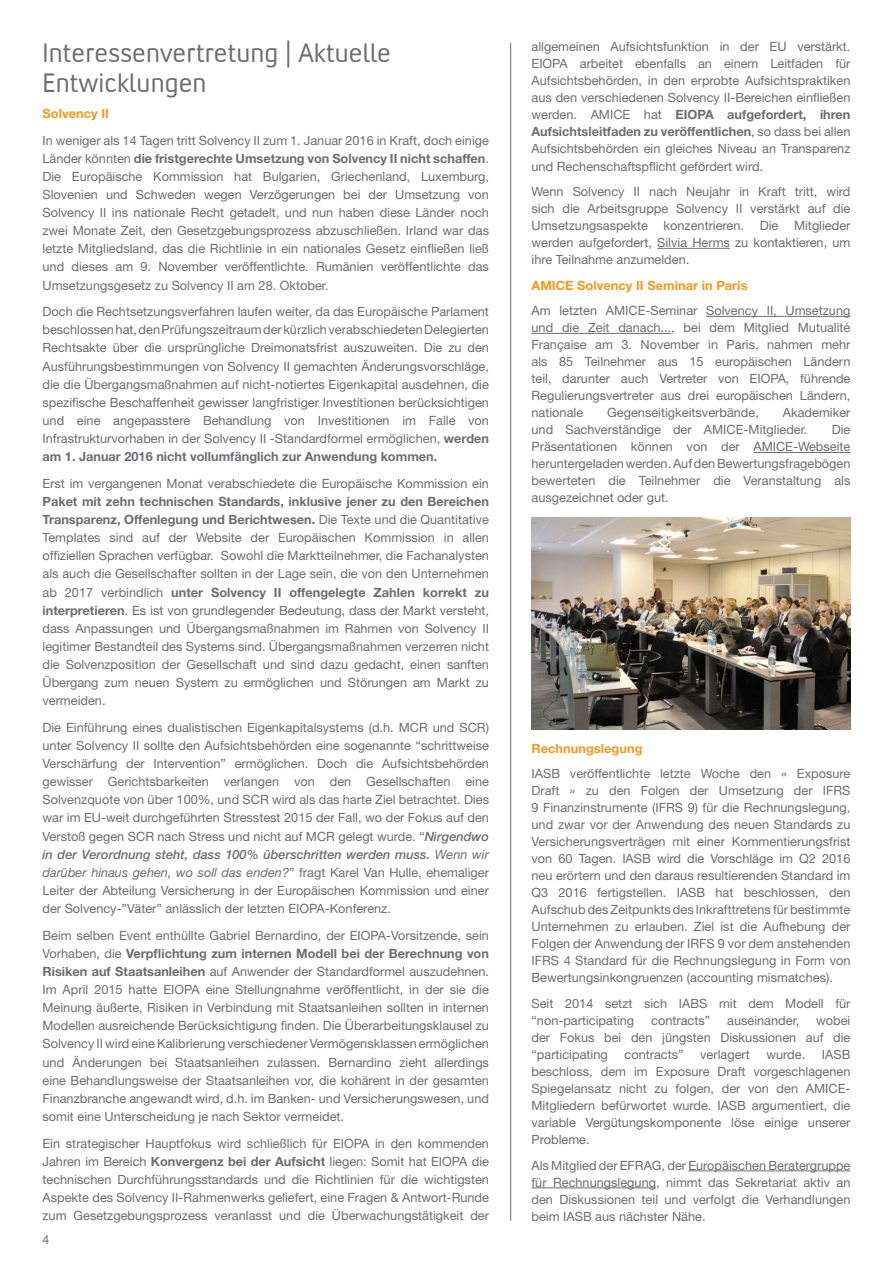
<style>
.page{position:relative;width:893px;height:1263px;background:#fff}
.page>*{position:absolute;margin:0;border:0;box-sizing:border-box;transform-origin:0 0}
.Amice_TITEL{font:27px/30.2px "Convection";letter-spacing:.005em;color:#6c6d70}
.Amice_body_copy{font:12.75px/18.1px "Helvetica Neue LT Std";color:#6c6d70;text-align:justify}
.Amice_ORANGE{font:700 12.75px "Helvetica Neue LT Std";letter-spacing:.005em;color:#f7971d}
.t1{font:12.75px "Convection";color:#6c6d70}
.s1{font-weight:700}
.s2{font-weight:500;font-style:italic}
.s3{font-style:italic}
</style>
<div class="page">
<hr style="left:657px;top:248px;width:73px;height:1px;background:#6c6d70">
<hr style="left:706px;top:316px;width:144px;height:1px;background:#6c6d70">
<hr style="left:531px;top:333px;width:140px;height:1px;background:#6c6d70">
<hr style="left:753px;top:452px;width:97px;height:1px;background:#6c6d70">
<hr style="left:688px;top:1170px;width:162px;height:1px;background:#6c6d70">
<hr style="left:531px;top:1187px;width:125px;height:1px;background:#6c6d70">
<hr style="left:510px;top:43px;width:1px;height:1177px;background:#6c6d70">
<img style="left:531px;top:517px;width:319px;height:212px">
<p class="Amice_TITEL" style="left:43px;top:37px;width:350px">Interessenvertretung | Aktuelle<br>Entwicklungen</p>
<p class="Amice_ORANGE" style="left:43px;top:106px;width:68px">Solvency II</p>
<p class="Amice_body_copy" style="left:43px;top:131px;width:448px">In weniger als 14 Tagen tritt Solvency II zum 1. Januar 2016 in Kraft, doch einige Länder könnten <span class="s1">die fristgerechte Umsetzung von Solvency II nicht schaffen</span>.<br>Die Europäische Kommission hat Bulgarien, Griechenland, Luxemburg, Slovenien und Schweden wegen Verzögerungen bei der Umsetzung von Solvency II ins nationale Recht getadelt, und nun haben diese Länder noch zwei Monate Zeit, den Gesetzgebungsprozess abzuschließen. Irland war das letzte Mitgliedsland, das die Richtlinie in ein nationales Gesetz einfließen ließ und dieses am 9. November veröffentlichte. Rumänien veröffentlichte das Umsetzungsgesetz zu Solvency II am 28. Oktober.</p>
<p class="Amice_body_copy" style="left:43px;top:302px;width:448px">Doch die Rechtsetzungsverfahren laufen weiter, da das Europäische Parlament beschlossen hat, den Prüfungszeitraum der kürzlich verabschiedeten Delegierten Rechtsakte über die ursprüngliche Dreimonatsfrist auszuweiten. Die zu den Ausführungsbestimmungen von Solvency II gemachten Änderungsvorschläge, die die Übergangsmaßnahmen auf nicht-notiertes Eigenkapital ausdehnen, die spezifische Beschaffenheit gewisser langfristiger Investitionen berücksichtigen und eine angepasstere Behandlung von Investitionen im Falle von Infrastrukturvorhaben in der Solvency II -Standardformel ermöglichen, <span class="s1">werden am 1. Januar 2016 nicht vollumfänglich zur Anwendung kommen.</span></p>
<p class="Amice_body_copy" style="left:43px;top:474px;width:448px">Erst im vergangenen Monat verabschiedete die Europäische Kommission ein <span class="s1">Paket mit zehn technischen Standards, inklusive jener zu den Bereichen Transparenz, Offenlegung und Berichtwesen.</span> Die Texte und die Quantitative Templates sind auf der Website der Europäischen Kommission in allen offiziellen Sprachen verfügbar. Sowohl die Marktteilnehmer, die Fachanalysten als auch die Gesellschafter sollten in der Lage sein, die von den Unternehmen ab 2017 verbindlich <span class="s1">unter Solvency II offengelegte Zahlen korrekt zu interpretieren</span>. Es ist von grundlegender Bedeutung, dass der Markt versteht, dass Anpassungen und Übergangsmaßnahmen im Rahmen von Solvency II legitimer Bestandteil des Systems sind. Übergangsmaßnahmen verzerren nicht die Solvenzposition der Gesellschaft und sind dazu gedacht, einen sanften Übergang zum neuen System zu ermöglichen und Störungen am Markt zu vermeiden.</p>
<p class="Amice_body_copy" style="left:43px;top:718px;width:448px">Die Einführung eines dualistischen Eigenkapitalsystems (d.h. MCR und SCR) unter Solvency II sollte den Aufsichtsbehörden eine sogenannte “schrittweise Verschärfung der Intervention” ermöglichen. Doch die Aufsichtsbehörden gewisser Gerichtsbarkeiten verlangen von den Gesellschaften eine Solvenzquote von über 100%, und SCR wird als das harte Ziel betrachtet. Dies war im EU-weit durchgeführten Stresstest 2015 der Fall, wo der Fokus auf den Verstoß gegen SCR nach Stress und nicht auf MCR gelegt wurde. “<span class="s2">Nirgendwo in der Verordnung steht, dass 100% überschritten werden muss.</span> <span class="s3">Wenn wir darüber hinaus gehen, wo soll das enden?</span>” fragt Karel Van Hulle, ehemaliger Leiter der Abteilung Versicherung in der Europäischen Kommission und einer der Solvency-”Väter” anlässlich der letzten EIOPA-Konferenz.</p>
<p class="Amice_body_copy" style="left:43px;top:926px;width:448px">Beim selben Event enthüllte Gabriel Bernardino, der EIOPA-Vorsitzende, sein Vorhaben, die <span class="s1">Verpflichtung zum internen Modell bei der Berechnung von Risiken auf Staatsanleihen</span> auf Anwender der Standardformel auszudehnen.<br>Im April 2015 hatte EIOPA eine Stellungnahme veröffentlicht, in der sie die Meinung äußerte, Risiken in Verbindung mit Staatsanleihen sollten in internen Modellen ausreichende Berücksichtigung finden. Die Überarbeitungsklausel zu Solvency II wird eine Kalibrierung verschiedener Vermögensklassen ermöglichen und Änderungen bei Staatsanleihen zulassen. Bernardino zieht allerdings eine Behandlungsweise der Staatsanleihen vor, die kohärent in der gesamten Finanzbranche angewandt wird, d.h. im Banken- und Versicherungswesen, und somit eine Unterscheidung je nach Sektor vermeidet.</p>
<p class="Amice_body_copy" style="left:43px;top:1134px;width:448px">Ein strategischer Hauptfokus wird schließlich für EIOPA in den kommenden Jahren im Bereich <span class="s1">Konvergenz bei der Aufsicht</span> liegen: Somit hat EIOPA die technischen Durchführungsstandards und die Richtlinien für die wichtigsten Aspekte des Solvency II-Rahmenwerks geliefert, eine Fragen &amp; Antwort-Runde zum Gesetzgebungsprozess veranlasst und die Überwachungstätigkeit der</p>
<p class="t1" style="left:43px;top:1231px;width:8px">4</p>
<p class="Amice_body_copy" style="left:531px;top:38px;width:320px;line-height:17px">allgemeinen Aufsichtsfunktion in der EU verstärkt.<br>EIOPA arbeitet ebenfalls an einem Leitfaden für Aufsichtsbehörden, in den erprobte Aufsichtspraktiken aus den verschiedenen Solvency II-Bereichen einfließen werden. AMICE hat <span class="s1">EIOPA aufgefordert, ihren Aufsichtsleitfaden zu veröffentlichen</span>, so dass bei allen Aufsichtsbehörden ein gleiches Niveau an Transparenz und Rechenschaftspflicht gefördert wird.</p>
<p class="Amice_body_copy" style="left:531px;top:183px;width:320px;line-height:17px">Wenn Solvency II nach Neujahr in Kraft tritt, wird sich die Arbeitsgruppe Solvency II verstärkt auf die Umsetzungsaspekte konzentrieren. Die Mitglieder werden aufgefordert, Silvia Herms zu kontaktieren, um ihre Teilnahme anzumelden.</p>
<p class="Amice_ORANGE" style="left:531px;top:277px;width:217px">AMICE Solvency II Seminar in Paris</p>
<p class="Amice_body_copy" style="left:531px;top:302px;width:320px;line-height:17px">Am letzten AMICE-Seminar Solvency II, Umsetzung und die Zeit danach..., bei dem Mitglied Mutualité Française am 3. November in Paris, nahmen mehr als 85 Teilnehmer aus 15 europäischen Ländern teil, darunter auch Vertreter von EIOPA, führende Regulierungsvertreter aus drei europäischen Ländern, nationale</p>
<p class="Amice_body_copy" style="left:607px;top:403px;width:153px">Gegenseitigkeitsverbände,</p>
<p class="Amice_body_copy" style="left:531px;top:404px;width:320px;line-height:17px;text-indent:251px">Akademiker und Sachverständige der AMICE-Mitglieder.</p>
<p class="Amice_body_copy" style="left:531px;top:421px;width:320px;line-height:17px;text-indent:300px">Die Präsentationen können von der AMICE-Webseite heruntergeladen werden. Auf den Bewertungsfragebögen bewerteten die Teilnehmer die Veranstaltung als ausgezeichnet oder gut.</p>
<p class="Amice_ORANGE" style="left:531px;top:740px;width:112px">Rechnungslegung</p>
<p class="Amice_body_copy" style="left:531px;top:765px;width:320px;line-height:17px">IASB veröffentlichte letzte Woche den « Exposure Draft » zu den Folgen der Umsetzung der IFRS 9 Finanzinstrumente (IFRS 9) für die Rechnungslegung, und zwar vor der Anwendung des neuen Standards zu Versicherungsverträgen mit einer Kommentierungsfrist von 60 Tagen. IASB wird die Vorschläge im Q2 2016 neu erörtern und den daraus resultierenden Standard im Q3 2016 fertigstellen. IASB hat beschlossen, den Aufschub des Zeitpunkts des Inkrafttretens für bestimmte Unternehmen zu erlauben. Ziel ist die Aufhebung der Folgen der Anwendung der IRFS 9 vor dem anstehenden IFRS 4 Standard für die Rechnungslegung in Form von Bewertungsinkongruenzen (accounting mismatches).</p>
<p class="Amice_body_copy" style="left:531px;top:995px;width:320px;line-height:17px">Seit 2014 setzt sich IABS mit dem Modell für “non-participating</p>
<p class="Amice_body_copy" style="left:531px;top:1012px;width:320px;line-height:17px;text-indent:285px">wobei der Fokus bei den jüngsten Diskussionen auf die “participating</p>
<p class="Amice_body_copy" style="left:651px;top:1011px;width:61px">contracts”</p>
<p class="Amice_body_copy" style="left:727px;top:1011px;width:74px">auseinander,</p>
<p class="Amice_body_copy" style="left:531px;top:1046px;width:320px;line-height:17px;text-indent:290px">IASB beschloss, dem im Exposure Draft vorgeschlagenen Spiegelansatz nicht zu folgen, der von den AMICE-Mitgliedern befürwortet wurde. IASB argumentiert, die variable Vergütungskomponente löse einige unserer Probleme.</p>
<p class="Amice_body_copy" style="left:531px;top:1156px;width:320px;line-height:17px">Als Mitglied der EFRAG, der Europäischen Beratergruppe für Rechnungslegung, nimmt das Sekretariat aktiv an den Diskussionen teil und verfolgt die Verhandlungen beim IASB aus nächster Nähe.</p>
<p class="Amice_body_copy" style="left:624px;top:1045px;width:61px">contracts”</p>
<p class="Amice_body_copy" style="left:700px;top:1045px;width:51px">verlagert</p>
<p class="Amice_body_copy" style="left:766px;top:1045px;width:40px">wurde.</p>
</div>
